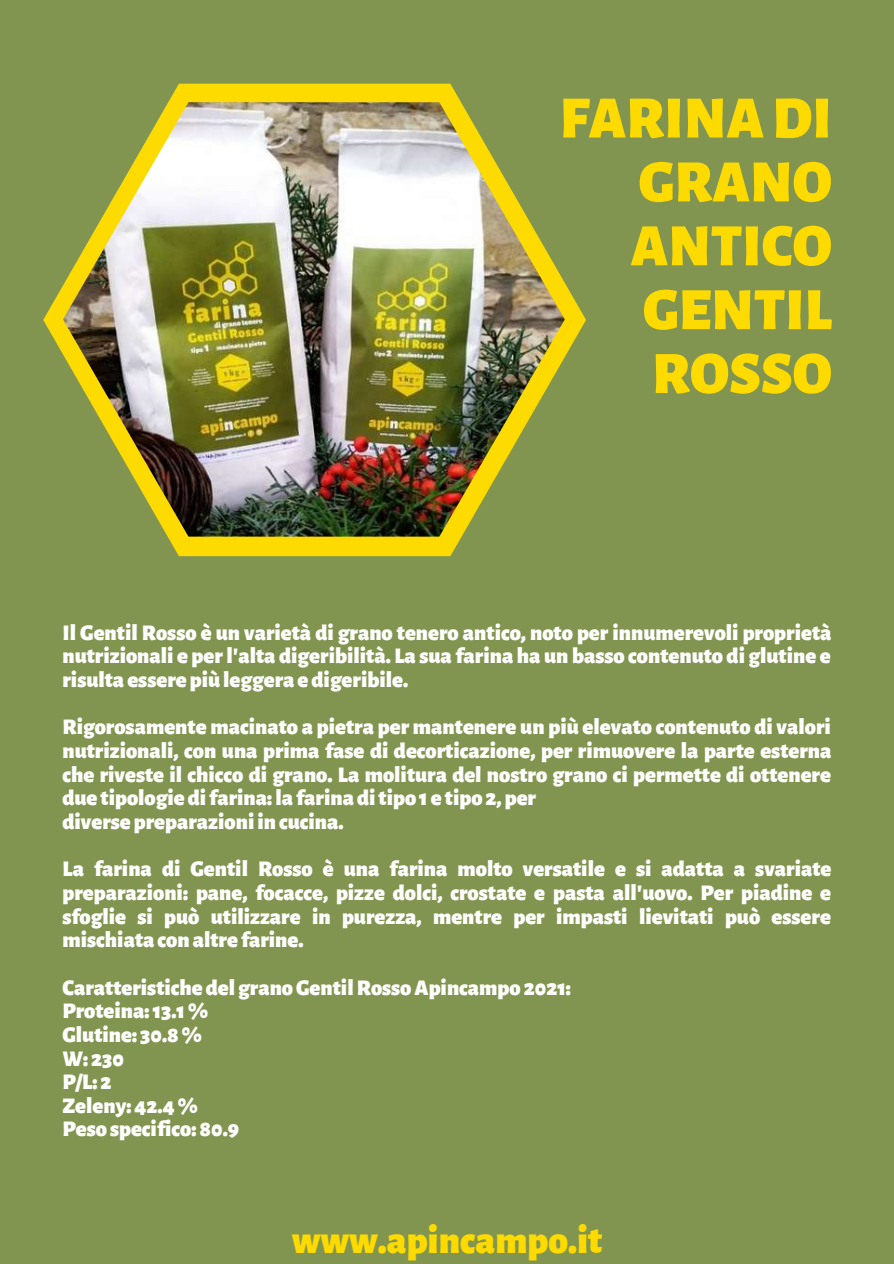
<style>
.page{position:relative;width:894px;height:1264px;background:#fff}
.page>*{position:absolute;margin:0;border:0;box-sizing:border-box;transform-origin:0 0}
.t1{font:900 60px/63.9px "Alegreya Sans";color:#fdda00;text-align:right}
.t2{font:900 39.45px "Alegreya Sans";color:#fdda00}
.t3{font:900 22.5px/23.7px "Alegreya Sans";color:#fff;text-align:justify}
</style>
<div class="page">
<div style="left:0;top:0;width:893px;height:1263px;background:#829550"></div>
<svg style="left:43px;top:84px;width:543px;height:472px"></svg>
<svg style="left:54px;top:93px;width:517px;height:453px"></svg>
<img style="left:63px;top:102px;width:501px;height:434px">
<h1 class="t1" style="left:559px;top:88px;width:273px">FARINADI<br>GRANO<br>ANTICO<br>GENTIL<br>ROSSO</h1>
<p class="t3" style="left:62px;top:621px;width:770px">Il Gentil Rosso è un varietà di grano tenero antico, noto per innumerevoli proprietà nutrizionali e per l'alta digeribilità. La sua farina ha un basso contenuto di glutine e risulta essere più leggera e digeribile.</p>
<p class="t3" style="left:62px;top:715px;width:770px;text-align:left">Rigorosamente macinato a pietra per mantenere un più elevato contenuto di valori nutrizionali, con una prima fase di decorticazione, per rimuovere la parte esterna che riveste il chicco di grano. La molitura del nostro grano ci permette di ottenere due tipologie difarina:la farina ditipo 1 e tipo 2, per<br>diverse preparazioniincucina.</p>
<p class="t3" style="left:62px;top:857px;width:770px">La farina di Gentil Rosso è una farina molto versatile e si adatta a svariate preparazioni: pane, focacce, pizze dolci, crostate e pasta all'uovo. Per piadine e sfoglie si può utilizzare in purezza, mentre per impasti lievitati può essere mischiata conaltre farine.</p>
<p class="t3" style="left:62px;top:975px;width:510px;text-align:left">Caratteristiche del granoGentilRossoApincampo 2021:<br>Proteina:13.1%<br>Glutine: 30.8%<br>W: 230<br>P/L: 2<br>Zeleny: 42.4%<br>Peso specifico: 80.9</p>
<h2 class="t2" style="left:292px;top:1220px;width:312px">www.apincampo.it</h2>
</div>
